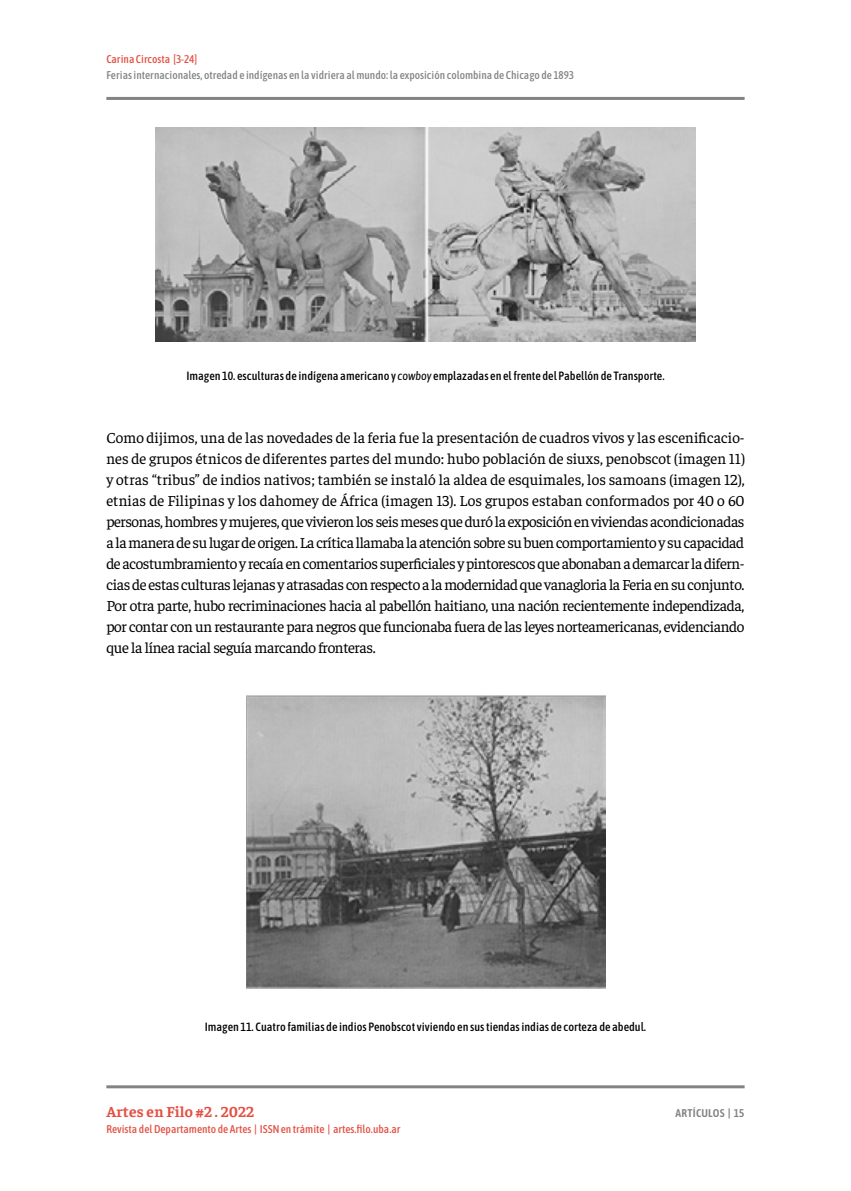
<style>
.page{position:relative;width:851px;height:1191px;background:#fff}
.page>*{position:absolute;margin:0;border:0;box-sizing:border-box;transform-origin:0 0}
.t1{font:15.3px/21px "Faustina";letter-spacing:-.025em;color:#000;text-align:justify}
.t2{font:700 15.3px "Faustina";letter-spacing:.01em;color:#e35042}
.t3{font:500 12px "Asap Condensed";color:#000}
.t4{font:500 11.25px "Asap Condensed";color:#818385}
.t5{font:500 11.25px "Asap Condensed";color:#e35042}
.t6{font:600 11.25px "Asap Condensed";letter-spacing:.02em;color:#818385}
.s1{font-weight:400;font-style:italic}
</style>
<div class="page">
<hr style="left:106px;top:97px;width:638px;height:3px;background:#818385">
<hr style="left:106px;top:1085px;width:638px;height:3px;background:#818385">
<img style="left:155px;top:128px;width:540px;height:213px">
<img style="left:247px;top:695px;width:358px;height:294px">
<p class="t5" style="left:106px;top:51px;width:92px">Carina Circosta [3-24]</p>
<p class="t4" style="left:106px;top:67px;width:469px">Ferias internacionales, otredad e indígenas en la vidriera al mundo: la exposición colombina de Chicago de 1893</p>
<p class="t3" style="left:186px;top:367px;width:479px">Imagen 10. esculturas de indígena americano y <span class="s1">cowboy</span> emplazadas en el frente del Pabellón de Transporte.</p>
<p class="t1" style="left:106px;top:426px;width:640px">Como dijimos, una de las novedades de la feria fue la presentación de cuadros vivos y las escenificacio&shy;nes de grupos étnicos de diferentes partes del mundo: hubo población de siuxs, penobscot (imagen 11) y otras “tribus” de indios nativos; también se instaló la aldea de esquimales, los samoans (imagen 12), etnias de Filipinas y los dahomey de África (imagen 13). Los grupos estaban conformados por 40 o 60 personas, hombres y mujeres, que vivieron los seis meses que duró la exposición en viviendas acondicionadas a la manera de su lugar de origen. La crítica llamaba la atención sobre su buen comportamiento y su capacidad de acostumbramiento y recaía en comentarios superficiales y pintorescos que abonaban a demarcar la difern&shy;cias de estas culturas lejanas y atrasadas con respecto a la modernidad que vanagloria la Feria en su conjunto.<br>Por otra parte, hubo recriminaciones hacia al pabellón haitiano, una nación recientemente independizada, por contar con un restaurante para negros que funcionaba fuera de las leyes norteamericanas, evidenciando que la línea racial seguía marcando fronteras.</p>
<p class="t3" style="left:205px;top:1018px;width:443px">Imagen 11. Cuatro familias de indios Penobscot viviendo en sus tiendas indias de corteza de abedul.</p>
<p class="t2" style="left:106px;top:1100px;width:149px">Artes en Filo #2 . 2022</p>
<p class="t6" style="left:675px;top:1105px;width:70px">ARTÍCULOS | 15</p>
<p class="t5" style="left:106px;top:1121px;width:296px">Revista del Departamento de Artes | ISSN en trámite | artes.filo.uba.ar</p>
</div>
